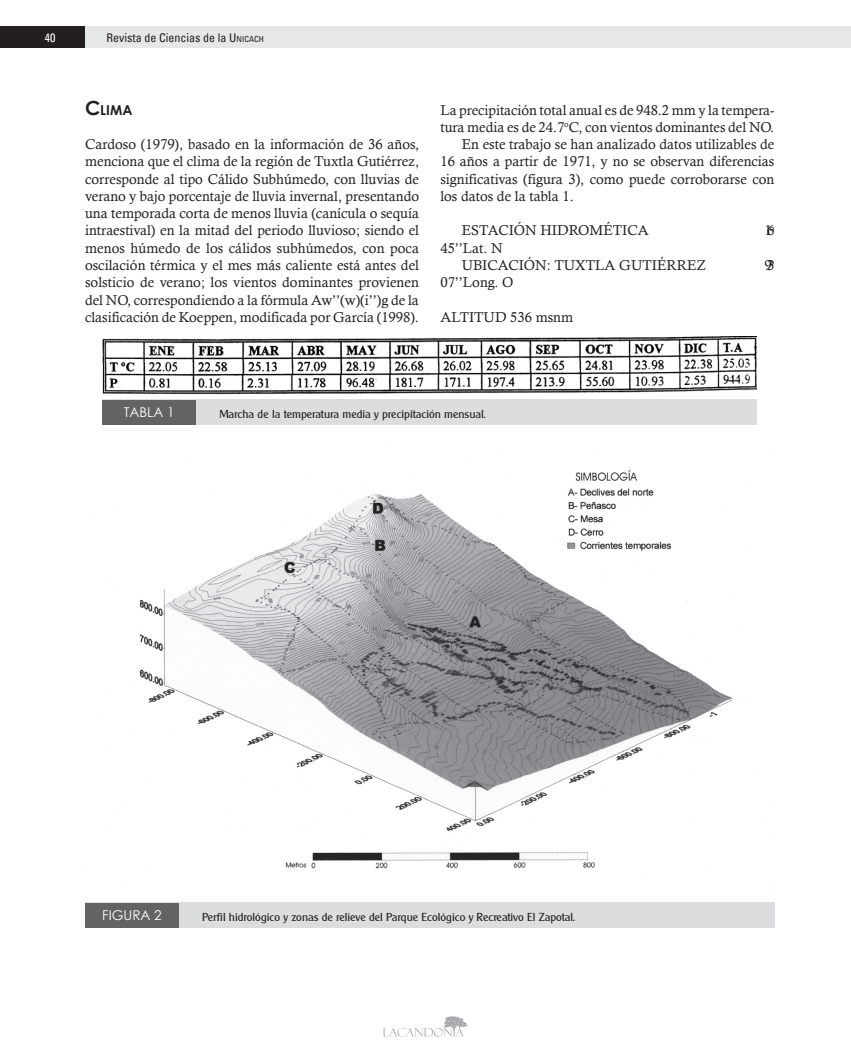
<style>
.page{position:relative;width:851px;height:1063px;background:#fff}
.page>*{position:absolute;margin:0;border:0;box-sizing:border-box;transform-origin:0 0}
.t1{font:14.25px/17.2px "Calisto";color:#231f20;text-align:justify}
.t2{font:700 13.65px "Century Gothic";color:#231f20}
.t3{font:13.5px "Century Gothic";color:#fff}
.t4{font:condensed 12px "Univers";color:#231f20}
.t5{font:condensed 12px "Univers";color:#fff}
.t6{font:11.25px "Clarity Gothic SF";color:#231f20}
.s1{font-style:inherit}
.s2{font-size:8.4px}
.s3{font-size:19.5px}
</style>
<div class="page">
<div style="left:0;top:27px;width:850px;height:21px;background:#e6e7e9"></div>
<div style="left:0;top:27px;width:85px;height:21px;background:#231f20"></div>
<svg style="left:383px;top:1016px;width:85px;height:21px"></svg>
<img style="left:103px;top:337px;width:653px;height:58px">
<div style="left:102px;top:400px;width:655px;height:25px;background:#dcdddf"></div>
<div style="left:102px;top:400px;width:94px;height:25px;background:#636366"></div>
<img style="left:139px;top:458px;width:594px;height:416px">
<div style="left:85px;top:903px;width:689px;height:25px;background:#dcdddf"></div>
<div style="left:85px;top:903px;width:94px;height:24px;background:#636366"></div>
<p class="t5" style="left:45px;top:30px;width:12px">40</p>
<p class="t4" style="left:106px;top:30px;width:159px">Revista de Ciencias de la <span class="s1">U</span><span class="s2">NICACH</span></p>
<p class="t2" style="left:85px;top:101px;width:49px"><span class="s3">C</span>LIMA</p>
<p class="t1" style="left:85px;top:136px;width:335px">Cardoso (1979), basado en la información de 36 años, menciona que el clima de la región de Tuxtla Gutiérrez, corresponde al tipo Cálido Subhúmedo, con lluvias de verano y bajo porcentaje de lluvia invernal, presentando una temporada corta de menos lluvia (canícula o sequía intraestival) en la mitad del periodo lluvioso; siendo el menos húmedo de los cálidos subhúmedos, con poca oscilación térmica y el mes más caliente está antes del solsticio de verano; los vientos dominantes provienen del NO, correspondiendo a la fórmula Aw’’(w)(i’’)g de la clasificación de Koeppen, modificada por García (1998).</p>
<p class="t1" style="left:440px;top:101px;width:335px">La precipitación total anual es de 948.2 mm y la tempera-</p>
<p class="t1" style="left:440px;top:118px;width:335px">tura media es de 24.7<sup>o</sup>C, con vientos dominantes del NO.</p>
<p class="t1" style="left:461px;top:136px;width:314px">En este trabajo se han analizado datos utilizables de</p>
<p class="t1" style="left:440px;top:153px;width:335px">16 años a partir de 1971, y no se observan diferencias</p>
<p class="t1" style="left:440px;top:170px;width:335px">significativas (figura 3), como puede corroborarse con</p>
<p class="t1" style="left:440px;top:187px;width:135px">los datos de la tabla 1.</p>
<p class="t1" style="left:461px;top:222px;width:188px">ESTACIÓN HIDROMÉTICA</p>
<p class="t1" style="left:764px;top:222px;width:11px">16<sup>o</sup></p>
<p class="t1" style="left:461px;top:239px;width:246px;text-indent:-21px">45’’Lat. N<br>UBICACIÓN: TUXTLA GUTIÉRREZ</p>
<p class="t1" style="left:764px;top:256px;width:11px">93<sup>o</sup></p>
<p class="t1" style="left:440px;top:274px;width:75px">07’’Long. O</p>
<p class="t1" style="left:440px;top:308px;width:134px">ALTITUD 536 msnm</p>
<p class="t3" style="left:124px;top:404px;width:52px">TABLA 1</p>
<p class="t6" style="left:219px;top:407px;width:268px">Marcha de la temperatura media y precipitación mensual.</p>
<p class="t3" style="left:102px;top:907px;width:61px">FIGURA 2</p>
<p class="t6" style="left:202px;top:910px;width:374px">Perfil hidrológico y zonas de relieve del Parque Ecológico y Recreativo El Zapotal.</p>
</div>
